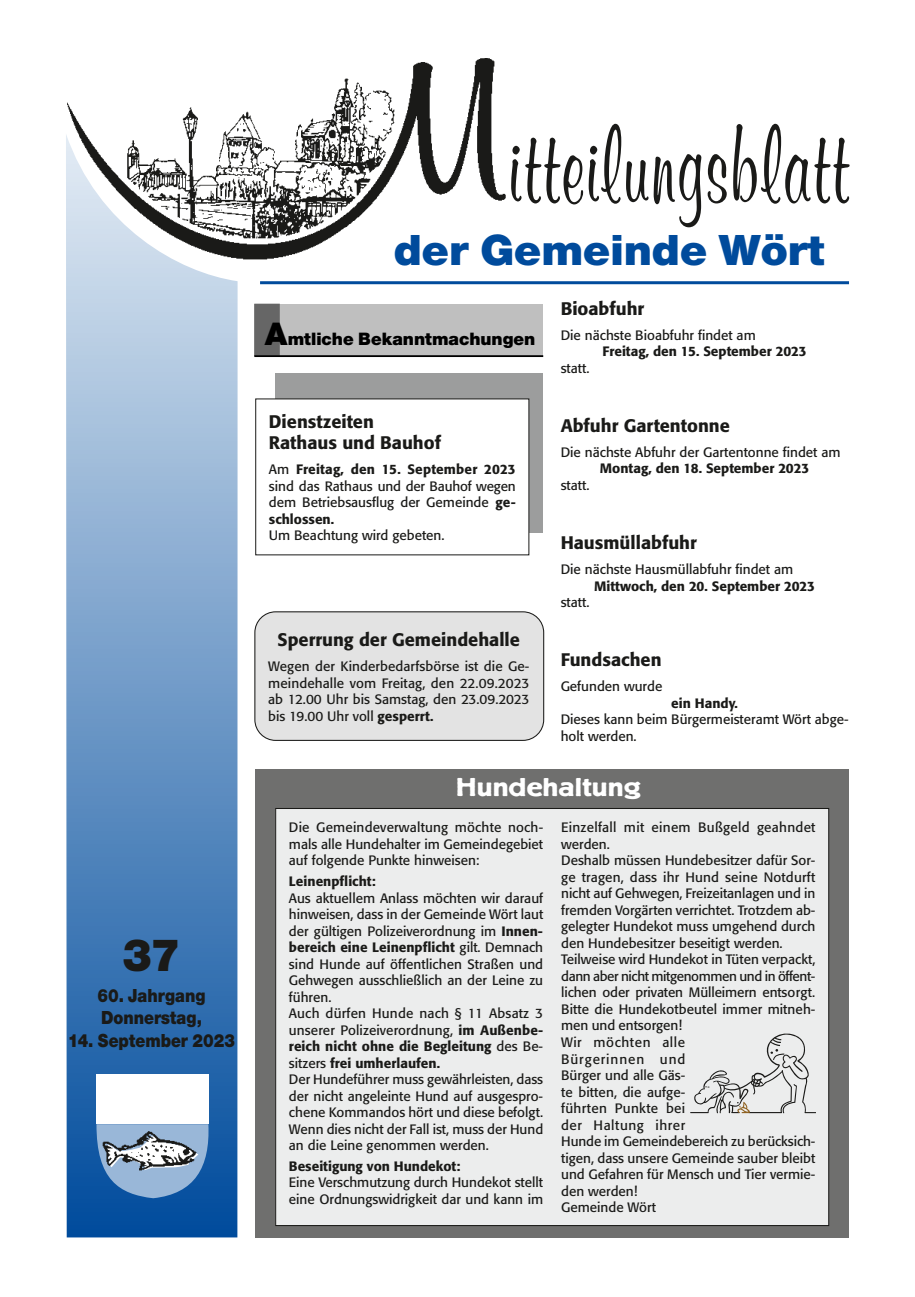
<style>
.page{position:relative;width:915px;height:1297px;background:#fff}
.page>*{position:absolute;margin:0;border:0;box-sizing:border-box;transform-origin:0 0}
.t1{font:120.3px "Murray Hill D";letter-spacing:.02em;color:#1a1a18;scale:.67 1}
.t2{font:900 48px "Nimbus Sans Novus T";color:#1a1a18}
.t3{font:900 45px "Nimbus Sans Novus T";color:#004b9c;scale:1.04 1}
.t4{font:600 27px "Berliner Grotesk D";color:#fff;scale:1.33 1}
.t5{font:900 19.5px/22.5px "Nimbus Sans Novus T";color:#1a1a18;scale:.88 1}
.t6{font:900 18.45px "Nimbus Sans Novus T";color:#000}
.t7{font:500 18px/21px "Formata";color:#1a1a18}
.t8{font:13.5px/16.5px "Formata";color:#1a1a18}
.t9{font:500 13.5px "Formata";color:#1a1a18}
.s1{font-size:33.45px}
.s2{font-weight:500}
</style>
<div class="page">
<svg style="left:66px;top:274px;width:171px;height:963px;background:#719bc8"></svg>
<div style="left:254px;top:303px;width:289px;height:56px;background:#f7f7f7"></div>
<div style="left:254px;top:304px;width:289px;height:52px;background:#bfbfbf"></div>
<div style="left:254px;top:304px;width:26px;height:52px;background:#666"></div>
<hr style="left:254px;top:355px;width:289px;height:2px;background:#000">
<div style="left:275px;top:373px;width:268px;height:160px;background:#9c9d9d"></div>
<div style="left:255px;top:399px;width:273px;height:156px;background:#fff"></div>
<div style="left:255px;top:612px;width:288px;height:128px;background:#e3e3e3;border-radius:21px"></div>
<div style="left:254px;top:611px;width:290px;height:130px;border:1px solid #1a1a18;border-radius:21px"></div>
<hr style="left:260px;top:281px;width:588px;height:3px;background:#004b9c">
<img style="left:66px;top:58px;width:440px;height:216px">
<img style="left:84px;top:1060px;width:135px;height:148px">
<div style="left:96px;top:1074px;width:112px;height:50px;background:#fff"></div>
<div style="left:255px;top:769px;width:593px;height:468px;background:#6f6f6e"></div>
<div style="left:275px;top:808px;width:553px;height:417px;background:#eceded"></div>
<svg style="left:690px;top:1033px;width:125px;height:80px"></svg>
<h2 class="t2" style="left:122px;top:926px;width:60px">37</h2>
<h3 class="t5" style="left:97px;top:983px;width:124px">60. Jahrgang<br>Donnerstag,</h3>
<h3 class="t5" style="left:68px;top:1028px;width:191px">14. September 2023</h3>
<h1 class="t1" style="left:507px;top:91px;width:510px">itteilungsblatt</h1>
<h3 class="t3" style="left:393px;top:224px;width:416px">der Gemeinde Wört</h3>
<h3 class="t6" style="left:265px;top:328px;width:272px"><span class="s1">A</span>mtliche Bekanntmachungen</h3>
<h3 class="t7" style="left:269px;top:411px;width:174px">Dienstzeiten<br>Rathaus und Bauhof</h3>
<p class="t8" style="left:269px;top:461px;width:248px;text-align:justify">Am <span class="s2">Freitag, den 15. September 2023 </span>sind das Rathaus und der Bauhof wegen dem Betriebsausflug der Gemeinde <span class="s2">ge&shy;schlossen.</span></p>
<p class="t8" style="left:269px;top:527px;width:177px">Um Beachtung wird gebeten.</p>
<h3 class="t7" style="left:277px;top:629px;width:244px">Sperrung der Gemeindehalle</h3>
<p class="t8" style="left:268px;top:658px;width:263px;text-align:justify">Wegen der Kinderbedarfsbörse ist die Ge&shy;meindehalle vom Freitag, den 22.09.2023 ab 12.00 Uhr bis Samstag, den 23.09.2023 bis 19.00 Uhr voll <span class="s2">gesperrt.</span></p>
<h3 class="t7" style="left:560px;top:298px;width:85px">Bioabfuhr</h3>
<p class="t8" style="left:560px;top:327px;width:196px">Die nächste Bioabfuhr findet am</p>
<p class="t9" style="left:602px;top:343px;width:205px">Freitag, den 15. September 2023</p>
<p class="t8" style="left:560px;top:360px;width:30px">statt.</p>
<h3 class="t7" style="left:560px;top:415px;width:171px">Abfuhr Gartentonne</h3>
<p class="t8" style="left:560px;top:444px;width:281px">Die nächste Abfuhr der Gartentonne findet am</p>
<p class="t9" style="left:599px;top:460px;width:211px">Montag, den 18. September 2023</p>
<p class="t8" style="left:560px;top:477px;width:30px">statt.</p>
<h3 class="t7" style="left:560px;top:532px;width:138px">Hausmüllabfuhr</h3>
<p class="t8" style="left:560px;top:561px;width:234px">Die nächste Hausmüllabfuhr findet am</p>
<p class="t9" style="left:594px;top:578px;width:222px">Mittwoch, den 20. September 2023</p>
<p class="t8" style="left:560px;top:594px;width:30px">statt.</p>
<h3 class="t7" style="left:560px;top:649px;width:102px">Fundsachen</h3>
<p class="t8" style="left:560px;top:678px;width:103px">Gefunden wurde</p>
<p class="t9" style="left:671px;top:695px;width:68px">ein Handy.</p>
<p class="t8" style="left:560px;top:711px;width:289px">Dieses kann beim Bürgermeisteramt Wört abge&shy;holt werden.</p>
<h3 class="t4" style="left:455px;top:771px;width:141px">Hundehaltung</h3>
<p class="t8" style="left:289px;top:819px;width:256px;text-align:justify">Die Gemeindeverwaltung möchte noch&shy;mals alle Hundehalter im Gemeindegebiet auf folgende Punkte hinweisen:</p>
<p class="t9" style="left:289px;top:873px;width:88px">Leinenpflicht:</p>
<p class="t8" style="left:289px;top:890px;width:256px">Aus aktuellem Anlass möchten wir darauf hinweisen, dass in der Gemeinde Wört laut der gültigen Polizeiverordnung im <span class="s2">Innen&shy;bereich eine Leinenpflicht</span> gilt. Demnach sind Hunde auf öffentlichen Straßen und Gehwegen ausschließlich an der Leine zu führen.<br>Auch dürfen Hunde nach § 11 Absatz 3 unserer Polizeiverordnung, <span class="s2">im Außenbe&shy;reich nicht ohne die Begleitung</span> des Be&shy;sitzers <span class="s2">frei umherlaufen.<br></span>Der Hundeführer muss gewährleisten, dass der nicht angeleinte Hund auf ausgespro&shy;chene Kommandos hört und diese befolgt.<br>Wenn dies nicht der Fall ist, muss der Hund an die Leine genommen werden.</p>
<p class="t9" style="left:289px;top:1158px;width:173px">Beseitigung von Hundekot:</p>
<p class="t8" style="left:289px;top:1174px;width:256px">Eine Verschmutzung durch Hundekot stellt eine Ordnungswidrigkeit dar und kann im</p>
<p class="t8" style="left:561px;top:819px;width:256px">Einzelfall mit einem Bußgeld geahndet werden.<br>Deshalb müssen Hundebesitzer dafür Sor&shy;ge tragen, dass ihr Hund seine Notdurft nicht auf Gehwegen, Freizeitanlagen und in fremden Vorgärten verrichtet. Trotzdem ab&shy;gelegter Hundekot muss umgehend durch den Hundebesitzer beseitigt werden.<br>Teilweise wird Hundekot in Tüten verpackt, dann aber nicht mitgenommen und in öffent&shy;lichen oder privaten Mülleimern entsorgt.<br>Bitte die Hundekotbeutel immer mitneh&shy;men und entsorgen!<br>Wir möchten alle<br>Bürgerinnen und<br>Bürger und alle Gäs-<br>te bitten, die aufge-<br>führten Punkte bei<br>der Haltung ihrer<br>Hunde im Gemeindebereich zu berücksich&shy;tigen, dass unsere Gemeinde sauber bleibt und Gefahren für Mensch und Tier vermie&shy;den werden!<br>Gemeinde Wört</p>
</div>
